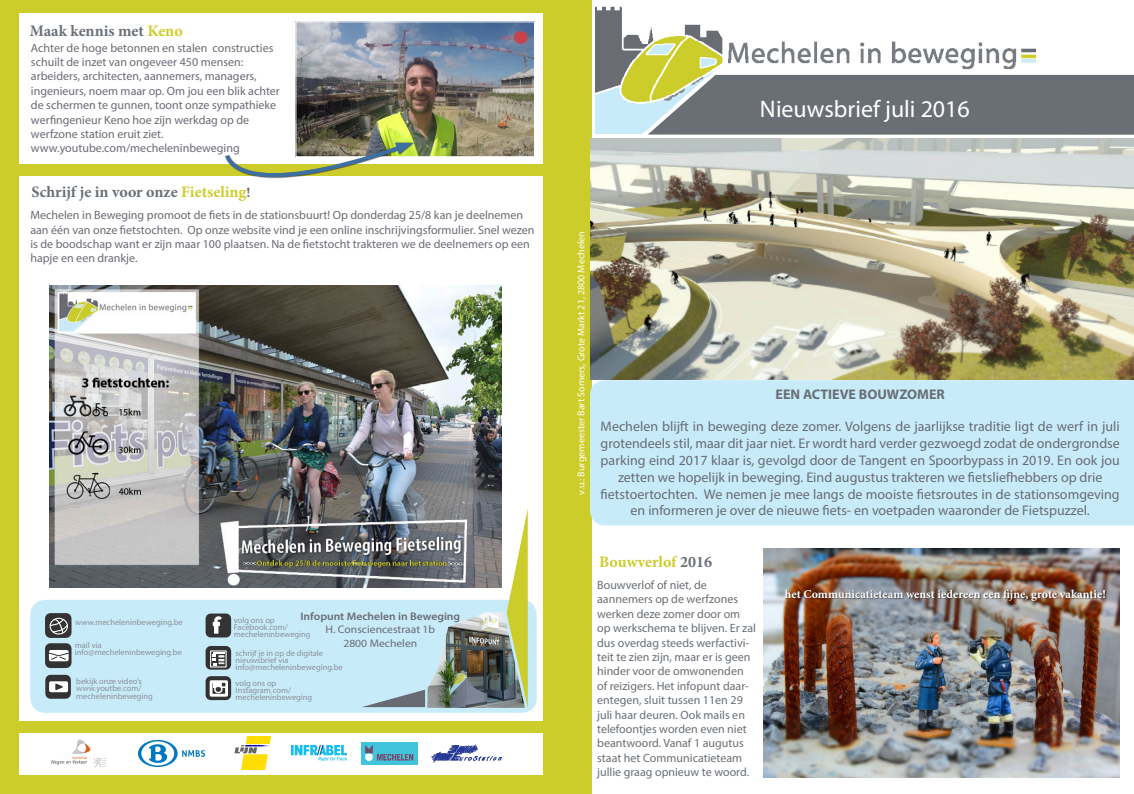
<style>
.page{position:relative;width:1134px;height:794px;background:#fff}
.page>*{position:absolute;margin:0;border:0;box-sizing:border-box;transform-origin:0 0}
.t1{font:24px "Myriad Pro";color:#fff}
.t2{font:17px "Bauhaus 93";color:#fff}
.t3{font:700 16px "Minion Pro";color:#696f75}
.t4{font:700 16px "Minion Pro";color:#cccc2b}
.t5{font:14px/16.8px "Myriad Pro";color:#696c74;text-align:center}
.t6{font:700 14px "Myriad Pro";color:#696f75}
.t7{font:12px/14.4px "Myriad Pro";color:#696c74}
.t8{font:12px/14.4px "Myriad Pro";color:#696f75}
.t9{font:700 12px "Minion Pro";color:#fff}
.t10{font:11px/14.2px "Myriad Pro";color:#696c74;text-align:center;scale:1.05 1}
.t11{font:600 11px "Myriad Pro";color:#696c74;scale:1.05 1}
.t12{font:10px "Myriad Pro";color:#fff}
.txt_body{font:8.4px "Myriad Pro";color:#8b919c}
.s1{color:#cccc2b}
.s2{font-size:14px}
.s3{color:#696f75}
</style>
<div class="page">
<div style="left:543px;top:0;width:48px;height:794px;background:#cccc2b"></div>
<img style="left:595px;top:6px;width:440px;height:128px">
<svg style="left:648px;top:75px;width:486px;height:60px;background:#717779"></svg>
<img style="left:361px;top:742px;width:57px;height:22px">
<div style="left:0;top:0;width:18px;height:794px;background:#cccc2b"></div>
<div style="left:0;top:0;width:566px;height:12px;background:#cccc2b"></div>
<div style="left:0;top:776px;width:567px;height:18px;background:#cccc2b"></div>
<div style="left:0;top:722px;width:567px;height:11px;background:#cccc2b"></div>
<div style="left:0;top:164px;width:560px;height:12px;background:#cccc2b"></div>
<img style="left:234px;top:736px;width:38px;height:34px">
<img style="left:291px;top:745px;width:56px;height:16px">
<img style="left:51px;top:739px;width:55px;height:29px">
<img style="left:431px;top:744px;width:70px;height:18px">
<div style="left:590px;top:380px;width:544px;height:145px;background:#c8ebfa"></div>
<div style="left:30px;top:600px;width:507px;height:113px;background:#c8ebfa;border-radius:15px"></div>
<img style="left:138px;top:740px;width:66px;height:26px">
<img style="left:50px;top:285px;width:452px;height:302px">
<img style="left:297px;top:23px;width:236px;height:132px">
<div style="left:295px;top:21px;width:240px;height:136px;border:1px solid #fff"></div>
<img style="left:225px;top:141px;width:188px;height:38px">
<img style="left:427px;top:612px;width:80px;height:96px">
<svg style="left:507px;top:509px;width:21px;height:199px"></svg>
<svg style="left:362px;top:689px;width:63px;height:18px"></svg>
<svg style="left:45px;top:613px;width:27px;height:25px"></svg>
<svg style="left:206px;top:646px;width:25px;height:23px"></svg>
<svg style="left:45px;top:643px;width:27px;height:25px"></svg>
<div style="left:206px;top:613px;width:25px;height:24px;background:#333;border:10px solid #333"></div>
<div style="left:210px;top:650px;width:17px;height:17px;border:1px solid #fff"></div>
<svg style="left:213px;top:622px;width:6px;height:11px"></svg>
<svg style="left:49px;top:617px;width:20px;height:17px"></svg>
<svg style="left:213px;top:652px;width:11px;height:13px"></svg>
<div style="left:49px;top:650px;width:20px;height:11px;background:#fff;border:4px solid #fff"></div>
<svg style="left:47px;top:652px;width:23px;height:8px"></svg>
<svg style="left:45px;top:675px;width:26px;height:23px"></svg>
<svg style="left:206px;top:676px;width:25px;height:24px"></svg>
<svg style="left:49px;top:681px;width:19px;height:11px"></svg>
<svg style="left:54px;top:682px;width:12px;height:9px"></svg>
<div style="left:210px;top:680px;width:18px;height:16px;border:3px solid #fff"></div>
<svg style="left:213px;top:681px;width:14px;height:6px"></svg>
<svg style="left:215px;top:686px;width:7px;height:6px"></svg>
<div style="left:214px;top:685px;width:9px;height:8px;border:1px solid #fff;border-radius:50%"></div>
<img style="left:590px;top:138px;width:544px;height:241px">
<img style="left:764px;top:549px;width:355px;height:228px">
<div style="left:785px;top:589px;width:322px;height:13px;background:#231f20;opacity:.75"></div>
<p class="t3" style="left:30px;top:19px;width:155px">Maak kennis met <span class="s1">Keno</span></p>
<p class="t7" style="left:31px;top:40px;width:244px">Achter de hoge betonnen en stalen constructies schuilt de inzet van ongeveer 450 mensen:</p>
<p class="t7" style="left:31px;top:69px;width:227px">arbeiders, architecten, aannemers, managers,</p>
<p class="t7" style="left:31px;top:83px;width:250px">ingenieurs, noem maar op. Om jou een blik achter de schermen te gunnen, toont onze sympathieke werfingenieur Keno hoe zijn werkdag op de</p>
<p class="t7" style="left:31px;top:127px;width:134px">werfzone station eruit ziet.</p>
<p class="t7" style="left:31px;top:141px;width:210px">www.youtube.com/mecheleninbeweging</p>
<p class="t3" style="left:31px;top:181px;width:220px">Schrijf je in voor onze <span class="s1">Fietseling</span><span class="s2">!</span></p>
<p class="t7" style="left:30px;top:208px;width:506px">Mechelen in Beweging promoot de fiets in de stationsbuurt! Op donderdag 25/8 kan je deelnemen aan één van onze fietstochten. Op onze website vind je een online inschrijvingsformulier. Snel wezen is de boodschap want er zijn maar 100 plaatsen. Na de fietstocht trakteren we de deelnemers op een hapje en een drankje.</p>
<p class="txt_body" style="left:75px;top:617px;width:109px">www.mecheleninbeweging.be</p>
<p class="t2" style="left:214px;top:613px;width:10px">F</p>
<p class="txt_body" style="left:75px;top:640px;width:28px">mail via</p>
<p class="txt_body" style="left:75px;top:647px;width:109px">info@mecheleninbeweging.be</p>
<p class="txt_body" style="left:76px;top:676px;width:67px">bekijk onze video’s</p>
<p class="txt_body" style="left:76px;top:683px;width:66px">www.youtbe.com/</p>
<p class="txt_body" style="left:76px;top:690px;width:78px">mecheleninbeweging</p>
<p class="t11" style="left:300px;top:609px;width:154px">Infopunt Mechelen in Beweging</p>
<p class="t10" style="left:326px;top:622px;width:106px">H. Consciencestraat 1b<br>2800 Mechelen</p>
<p class="txt_body" style="left:234px;top:614px;width:42px">volg ons op</p>
<p class="txt_body" style="left:234px;top:622px;width:55px">Facebook.com/</p>
<p class="txt_body" style="left:234px;top:629px;width:78px">mecheleninbeweging</p>
<p class="txt_body" style="left:236px;top:648px;width:89px">schrijf je in op de digitale</p>
<p class="txt_body" style="left:236px;top:655px;width:54px">nieuwsbrief via</p>
<p class="txt_body" style="left:236px;top:662px;width:109px">info@mecheleninbeweging.be</p>
<p class="txt_body" style="left:236px;top:678px;width:42px">volg ons op</p>
<p class="txt_body" style="left:236px;top:685px;width:57px">Instagram.com/</p>
<p class="txt_body" style="left:236px;top:692px;width:78px">mecheleninbeweging</p>
<p class="t1" style="left:760px;top:94px;width:211px">Nieuwsbrief juli 2016</p>
<p class="t12" style="left:575px;top:495px;width:265px;rotate:-90deg">v.u.: Burgemeester Bart Somers, Grote Markt 21, 2800 Mechelen</p>
<p class="t6" style="left:776px;top:385px;width:171px">EEN ACTIEVE BOUWZOMER</p>
<p class="t5" style="left:601px;top:418px;width:521px">Mechelen blijft in beweging deze zomer. Volgens de jaarlijkse traditie ligt de werf in juli grotendeels stil, maar dit jaar niet. Er wordt hard verder gezwoegd zodat de ondergrondse parking eind 2017 klaar is, gevolgd door de Tangent en Spoorbypass in 2019. En ook jou zetten we hopelijk in beweging. Eind augustus trakteren we fietsliefhebbers op drie</p>
<p class="t5" style="left:601px;top:485px;width:521px">fietstoertochten. We nemen je mee langs de mooiste fietsroutes in de stationsomgeving en informeren je over de nieuwe fiets- en voetpaden waaronder de Fietspuzzel.</p>
<p class="t4" style="left:599px;top:551px;width:114px">Bouwverlof <span class="s3">2016</span></p>
<p class="t9" style="left:785px;top:586px;width:322px">het Communicatieteam wenst iedereen een fijne, grote vakantie!</p>
<p class="t8" style="left:597px;top:577px;width:160px">Bouwverlof of niet, de aannemers op de werfzones werken deze zomer door om op werkschema te blijven. Er zal dus overdag steeds werfactivi-</p>
<p class="t8" style="left:597px;top:649px;width:155px">teit te zien zijn, maar er is geen hinder voor de omwonenden of reizigers. Het infopunt daar&shy;entegen, sluit tussen 11en 29 juli haar deuren. Ook mails en telefoontjes worden even niet beantwoord. Vanaf 1 augutus staat het Communicatieteam jullie graag opnieuw te woord.</p>
</div>
